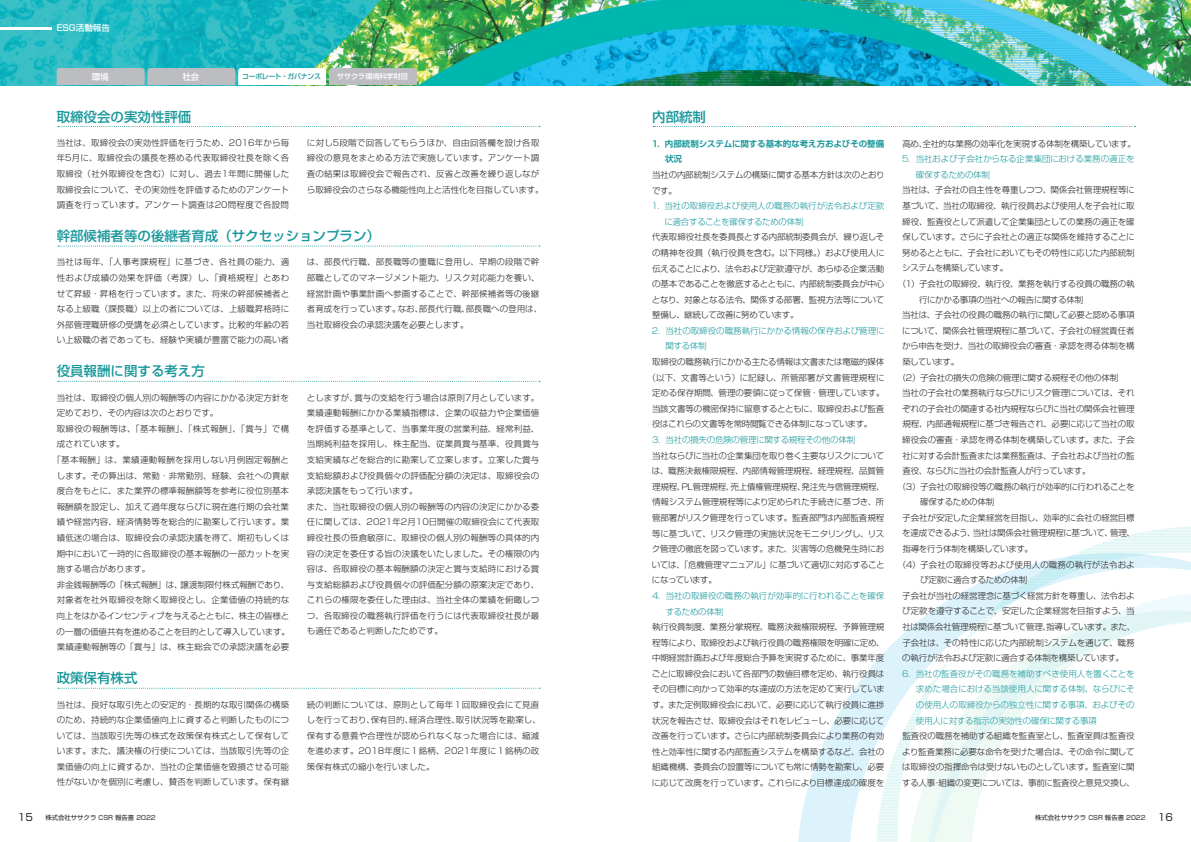
<style>
.page{position:relative;width:1191px;height:842px;background:#fff}
.page>*{position:absolute;margin:0;border:0;box-sizing:border-box;transform-origin:0 0}
.t1{font:500 13.5px "Shin Go Pr 5";color:#18979b}
.t2{font:300 8.5px/15.6px "Shin Go Pr 5";color:#231f20;text-align:justify}
.t3{font:300 8.5px "Shin Go Pr 5";letter-spacing:-.02em;color:#231f20}
.t4{font:300 8.5px/15.6px "Shin Go Pr 5";letter-spacing:-.02em;color:#18979b}
.t5{font:300 8.5px/15.6px "Shin Go Pr 5";letter-spacing:-.025em;color:#231f20}
.t6{font:300 8.5px "Shin Go Pr 5";letter-spacing:-.035em;color:#231f20}
.t7{font:300 8.5px "Shin Go Pr 5";letter-spacing:-.045em;color:#231f20}
.t8{font:300 8.5px "Shin Go Pr 5";letter-spacing:-.03em;color:#231f20}
.t9{font:700 8.5px/15.6px "Shin Go Pr 5 De";letter-spacing:-.01em;color:#18979b}
.t10{font:300 8.5px "Shin Go Pr 5";letter-spacing:.04em;color:#231f20}
.t11{font:300 8.5px "Shin Go Pr 5";letter-spacing:.035em;color:#231f20}
.t12{font:300 8.5px "Shin Go Pr 5";letter-spacing:.02em;color:#231f20}
.t13{font:300 8.5px "Shin Go Pr 5";letter-spacing:-.04em;color:#231f20}
.t14{font:500 8.5px "Shin Go Pr 5";color:#fff}
.t15{font:500 7.1px "Shin Go Pr 5";letter-spacing:-.035em;color:#18979b}
.t16{font:500 7.1px "Shin Go Pr 5";color:#fff}
.t17{font:6.4px "Shin Go Pr 5";color:#231f20}
.s1{font-size:9.9px}
</style>
<div class="page">
<img style="left:0;top:0;width:1191px;height:85px">
<svg style="left:798px;top:661px;width:78px;height:181px;fill:#ddf3fc"></svg>
<svg style="left:876px;top:527px;width:315px;height:315px"></svg>
<hr style="left:0;top:27px;width:51px;height:2px;background:#fff">
<svg style="left:58px;top:246px;width:482px;height:1px"></svg>
<svg style="left:58px;top:126px;width:482px;height:1px"></svg>
<svg style="left:58px;top:381px;width:482px;height:1px"></svg>
<svg style="left:58px;top:688px;width:482px;height:1px"></svg>
<svg style="left:653px;top:126px;width:482px;height:1px"></svg>
<svg style="left:57px;top:68px;width:360px;height:17px"></svg>
<p class="t14" style="left:57px;top:21px;width:55px">ESG活動報告</p>
<p class="t14" style="left:92px;top:70px;width:19px">環境</p>
<p class="t14" style="left:182px;top:70px;width:19px">社会</p>
<p class="t15" style="left:242px;top:71px;width:80px">コーポレート・ガバナンス</p>
<p class="t16" style="left:337px;top:71px;width:72px">ササクラ環境科学財団</p>
<h1 class="t1" style="left:57px;top:105px;width:136px">取締役会の実効性評価</h1>
<p class="t2" style="left:57px;top:134px;width:234px">当社は、取締役会の実効性評価を行うため、2016年から毎年5月に、取締役会の議長を務める代表取締役社長を除く各取締役（社外取締役を含む）に対し、過去1年間に開催した取締役会について、その実効性を評価するためのアンケート調査を行っています。アンケート調査は20問程度で各設問</p>
<p class="t2" style="left:307px;top:134px;width:238px;text-align:left">に対し5段階で回答してもらうほか、自由回答欄を設け各取締役の意見をまとめる方法で実施しています。アンケート調査の結果は取締役会で報告され、反省と改善を繰り返しながら取締役会のさらなる機能性向上と活性化を目指しています。</p>
<h1 class="t1" style="left:57px;top:225px;width:325px">幹部候補者等の後継者育成（サクセッションプラン）</h1>
<p class="t2" style="left:57px;top:254px;width:234px">当社は毎年、「人事考課規程」に基づき、各社員の能力、適性および成績の効果を評価（考課）し、「資格規程」とあわせて昇級・昇格を行っています。また、将来の幹部候補者となる上級職（課長職）以上の者については、上級職昇格時に外部管理職研修の受講を必須としています。比較的年齢の若い上級職の者であっても、経験や実績が豊富で能力の高い者</p>
<p class="t2" style="left:307px;top:254px;width:237px;text-align:left">は、部長代行職、部長職等の重職に登用し、早期の段階で幹部職としてのマネージメント能力、リスク対応能力を養い、経営計画や事業計画へ参画することで、幹部候補者等の後継者育成を行っています。なお、部長代行職、部長職への登用は、当社取締役会の承認決議を必要とします。</p>
<h1 class="t1" style="left:57px;top:360px;width:150px">役員報酬に関する考え方</h1>
<p class="t2" style="left:57px;top:389px;width:234px">当社は、取締役の個人別の報酬等の内容にかかる決定方針を</p>
<p class="t2" style="left:57px;top:404px;width:163px">定めており、その内容は次のとおりです。</p>
<p class="t10" style="left:57px;top:422px;width:234px">取締役の報酬等は、「基本報酬」、「株式報酬」、「賞与」で構</p>
<p class="t2" style="left:57px;top:436px;width:70px">成されています。</p>
<p class="t11" style="left:52px;top:453px;width:238px">「基本報酬」は、業績連動報酬を採用しない月例固定報酬と</p>
<p class="t2" style="left:57px;top:467px;width:234px">します。その算出は、常勤・非常勤別、経験、会社への貢献</p>
<p class="t2" style="left:57px;top:482px;width:234px">度合をもとに、また業界の標準報酬額等を参考に役位別基本</p>
<p class="t2" style="left:57px;top:498px;width:234px">報酬額を設定し、加えて過年度ならびに現在進行期の会社業</p>
<p class="t2" style="left:57px;top:513px;width:234px">績や経営内容、経済情勢等を総合的に勘案して行います。業</p>
<p class="t2" style="left:57px;top:529px;width:234px">績低迷の場合は、取締役会の承認決議を得て、期初もしくは</p>
<p class="t2" style="left:57px;top:545px;width:234px">期中において一時的に各取締役の基本報酬の一部カットを実</p>
<p class="t2" style="left:57px;top:560px;width:95px">施する場合があります。</p>
<p class="t2" style="left:57px;top:576px;width:234px">非金銭報酬等の「株式報酬」は、譲渡制限付株式報酬であり、</p>
<p class="t12" style="left:57px;top:593px;width:234px">対象者を社外取締役を除く取締役とし、企業価値の持続的な</p>
<p class="t3" style="left:57px;top:609px;width:234px">向上をはかるインセンティブを与えるとともに、株主の皆様と</p>
<p class="t3" style="left:57px;top:624px;width:235px">の一層の価値共有を進めることを目的として導入しています。</p>
<p class="t2" style="left:57px;top:638px;width:234px">業績連動報酬等の「賞与」は、株主総会での承認決議を必要</p>
<p class="t2" style="left:307px;top:389px;width:234px;text-align:left">としますが、賞与の支給を行う場合は原則7月としています。業績連動報酬にかかる業績指標は、企業の収益力や企業価値を評価する基準として、当事業年度の営業利益、経常利益、当期純利益を採用し、株主配当、従業員賞与基準、役員賞与支給実績などを総合的に勘案して立案します。立案した賞与支給総額および役員個々の評価配分額の決定は、取締役会の承認決議をもって行います。<br>また、当社取締役の個人別の報酬等の内容の決定にかかる委任に関しては、2021年2月10日開催の取締役会にて代表取締役社長の笹倉敏彦に、取締役の個人別の報酬等の具体的内容の決定を委任する旨の決議をいたしました。その権限の内容は、各取締役の基本報酬額の決定と賞与支給時における賞与支給総額および役員個々の評価配分額の原案決定であり、これらの権限を委任した理由は、当社全体の業績を俯瞰しつつ、各取締役の職務執行評価を行うには代表取締役社長が最も適任であると判断したためです。</p>
<h1 class="t1" style="left:57px;top:667px;width:82px">政策保有株式</h1>
<p class="t2" style="left:57px;top:696px;width:234px">当社は、良好な取引先との安定的・長期的な取引関係の構築のため、持続的な企業価値向上に資すると判断したものについては、当該取引先等の株式を政策保有株式として保有しています。また、議決権の行使については、当該取引先等の企業価値の向上に資するか、当社の企業価値を毀損させる可能性がないかを個別に考慮し、賛否を判断しています。保有継</p>
<p class="t2" style="left:307px;top:696px;width:235px;text-align:left">続の判断については、原則として毎年１回取締役会にて見直しを行っており、保有目的、経済合理性、取引状況等を勘案し、保有する意義や合理性が認められなくなった場合には、縮減を進めます。2018年度に１銘柄、2021年度に１銘柄の政策保有株式の縮小を行いました。</p>
<h1 class="t1" style="left:652px;top:105px;width:55px">内部統制</h1>
<p class="t9" style="left:665px;top:135px;width:221px;text-indent:-13px">1．内部統制システムに関する基本的な考え方およびその整備状況</p>
<p class="t5" style="left:652px;top:166px;width:234px">当社の内部統制システムの構築に関する基本方針は次のとおりです。</p>
<p class="t4" style="left:664px;top:197px;width:221px;text-indent:-13px">1．当社の取締役および使用人の職務の執行が法令および定款に適合することを確保するための体制</p>
<p class="t2" style="left:652px;top:229px;width:234px">代表取締役社長を委員長とする内部統制委員会が、繰り返しその精神を役員（執行役員を含む。以下同様。）および使用人に伝えることにより、法令および定款遵守が、あらゆる企業活動の基本であることを徹底するとともに、内部統制委員会が中心となり、対象となる法令、関係する部署、監視方法等について整備し、継続して改善に努めています。</p>
<p class="t4" style="left:665px;top:322px;width:220px;text-indent:-13px">2．当社の取締役の職務執行にかかる情報の保存および管理に関する体制</p>
<p class="t5" style="left:652px;top:353px;width:234px">取締役の職務執行にかかる主たる情報は文書または電磁的媒体</p>
<p class="t2" style="left:647px;top:369px;width:238px">（以下、文書等という）に記録し、所管部署が文書管理規程に</p>
<p class="t3" style="left:652px;top:386px;width:234px">定める保存期間、管理の要領に従って保管・管理しています。</p>
<p class="t2" style="left:652px;top:400px;width:234px">当該文書等の機密保持に留意するとともに、取締役および監査</p>
<p class="t7" style="left:652px;top:417px;width:222px">役はこれらの文書等を常時閲覧できる体制になっています。</p>
<p class="t4" style="left:652px;top:431px;width:205px">3．当社の損失の危険の管理に関する規程その他の体制</p>
<p class="t2" style="left:652px;top:447px;width:234px">当社ならびに当社の企業集団を取り巻く主要なリスクについては、職務決裁権限規程、内部情報管理規程、経理規程、品質管理規程、PL管理規程、売上債権管理規程、発注先与信管理規程、情報システム管理規程等により定められた手続きに基づき、所管部署がリスク管理を行っています。監査部門は内部監査規程等に基づいて、リスク管理の実施状況をモニタリングし、リスク管理の徹底を図っています。また、災害等の危機発生時においては、「危機管理マニュアル」に基づいて適切に対応することになっています。</p>
<p class="t4" style="left:665px;top:587px;width:220px;text-indent:-14px">4．当社の取締役の職務の執行が効率的に行われることを確保するための体制</p>
<p class="t2" style="left:652px;top:618px;width:234px">執行役員制度、業務分掌規程、職務決裁権限規程、予算管理規程等により、取締役および執行役員の職務権限を明確に定め、中期経営計画および年度総合予算を実現するために、事業年度ごとに取締役会において各部門の数値目標を定め、執行役員はその目標に向かって効率的な達成の方法を定めて実行しています。また定例取締役会において、必要に応じて執行役員に進捗状況を報告させ、取締役会はそれをレビュ－し、必要に応じて改善を行っています。さらに内部統制委員会により業務の有効性と効率性に関する内部監査システムを構築するなど、会社の組織機構、委員会の設置等についても常に情勢を勘案し、必要に応じて改廃を行っています。これらにより目標達成の確度を</p>
<p class="t6" style="left:902px;top:136px;width:235px">高め、全社的な業務の効率化を実現する体制を構築しています。</p>
<p class="t4" style="left:916px;top:150px;width:220px;text-indent:-14px">5．当社および子会社からなる企業集団における業務の適正を確保するための体制</p>
<p class="t2" style="left:902px;top:182px;width:234px">当社は、子会社の自主性を尊重しつつ、関係会社管理規程等に</p>
<p class="t3" style="left:902px;top:199px;width:234px">基づいて、当社の取締役、執行役員および使用人を子会社に取</p>
<p class="t2" style="left:902px;top:213px;width:234px">締役、監査役として派遣して企業集団としての業務の適正を確</p>
<p class="t3" style="left:902px;top:230px;width:234px">保しています。さらに子会社との適正な関係を維持することに</p>
<p class="t5" style="left:902px;top:244px;width:234px">努めるとともに、子会社においてもその特性に応じた内部統制</p>
<p class="t7" style="left:902px;top:261px;width:107px">システムを構築しています。</p>
<p class="t5" style="left:897px;top:275px;width:238px">（1）子会社の取締役、執行役、業務を執行する役員の職務の執</p>
<p class="t6" style="left:919px;top:292px;width:166px">行にかかる事項の当社への報告に関する体制</p>
<p class="t3" style="left:902px;top:308px;width:234px">当社は、子会社の役員の職務の執行に関して必要と認める事項</p>
<p class="t3" style="left:902px;top:324px;width:234px">について、関係会社管理規程に基づいて、子会社の経営責任者</p>
<p class="t2" style="left:902px;top:337px;width:234px">から申告を受け、当社の取締役会の審査・承認を得る体制を構</p>
<p class="t2" style="left:902px;top:353px;width:58px">築しています。</p>
<p class="t5" style="left:897px;top:369px;width:222px">（2）子会社の損失の危険の管理に関する規程その他の体制</p>
<p class="t3" style="left:902px;top:386px;width:234px">当社の子会社の業務執行ならびにリスク管理については、それ</p>
<p class="t3" style="left:902px;top:401px;width:234px">ぞれの子会社の関連する社内規程ならびに当社の関係会社管理</p>
<p class="t5" style="left:902px;top:415px;width:234px">規程、内部通報規程に基づき報告され、必要に応じて当社の取</p>
<p class="t2" style="left:902px;top:431px;width:234px">締役会の審査・承認を得る体制を構築しています。また、子会</p>
<p class="t5" style="left:902px;top:447px;width:234px">社に対する会計監査または業務監査は、子会社および当社の監</p>
<p class="t13" style="left:902px;top:464px;width:190px">査役、ならびに当社の会計監査人が行っています。</p>
<p class="t5" style="left:897px;top:478px;width:238px">（3）子会社の取締役等の職務の執行が効率的に行われることを</p>
<p class="t6" style="left:920px;top:495px;width:76px">確保するための体制</p>
<p class="t3" style="left:902px;top:511px;width:234px">子会社が安定した企業経営を目指し、効率的に会社の経営目標</p>
<p class="t8" style="left:902px;top:526px;width:234px">を達成できるよう、当社は関係会社管理規程に基づいて、管理、</p>
<p class="t7" style="left:902px;top:542px;width:132px">指導を行う体制を構築しています。</p>
<p class="t2" style="left:897px;top:556px;width:238px">（4）子会社の取締役等および使用人の職務の執行が法令およ</p>
<p class="t6" style="left:920px;top:573px;width:109px">び定款に適合するための体制</p>
<p class="t3" style="left:902px;top:589px;width:234px">子会社が当社の経営理念に基づく経営方針を尊重し、法令およ</p>
<p class="t2" style="left:902px;top:602px;width:234px">び定款を遵守することで、安定した企業経営を目指すよう、当</p>
<p class="t6" style="left:902px;top:620px;width:234px">社は関係会社管理規程に基づいて管理、指導しています。また、</p>
<p class="t5" style="left:902px;top:634px;width:234px">子会社は、その特性に応じた内部統制システムを通じて、職務</p>
<p class="t8" style="left:902px;top:651px;width:223px">の執行が法令および定款に適合する体制を構築しています。</p>
<p class="t4" style="left:915px;top:665px;width:220px;text-align:justify;text-indent:-14px">6．当社の監査役がその職務を補助すべき使用人を置くことを求めた場合における当該使用人に関する体制、ならびにその使用人の取締役からの独立性に関する事項、およびその使用人に対する指示の実効性の確保に関する事項</p>
<p class="t2" style="left:902px;top:727px;width:234px">監査役の職務を補助する組織を監査室とし、監査室員は監査役より監査業務に必要な命令を受けた場合は、その命令に関しては取締役の指揮命令は受けないものとしています。監査室に関する人事・組織の変更については、事前に監査役と意見交換し、</p>
<p class="t17" style="left:18px;top:812px;width:139px"><span class="s1">15</span> 株式会社ササクラ CSR 報告書 2022</p>
<p class="t17" style="left:1035px;top:812px;width:139px">株式会社ササクラ CSR 報告書 2022 <span class="s1">16</span></p>
</div>
